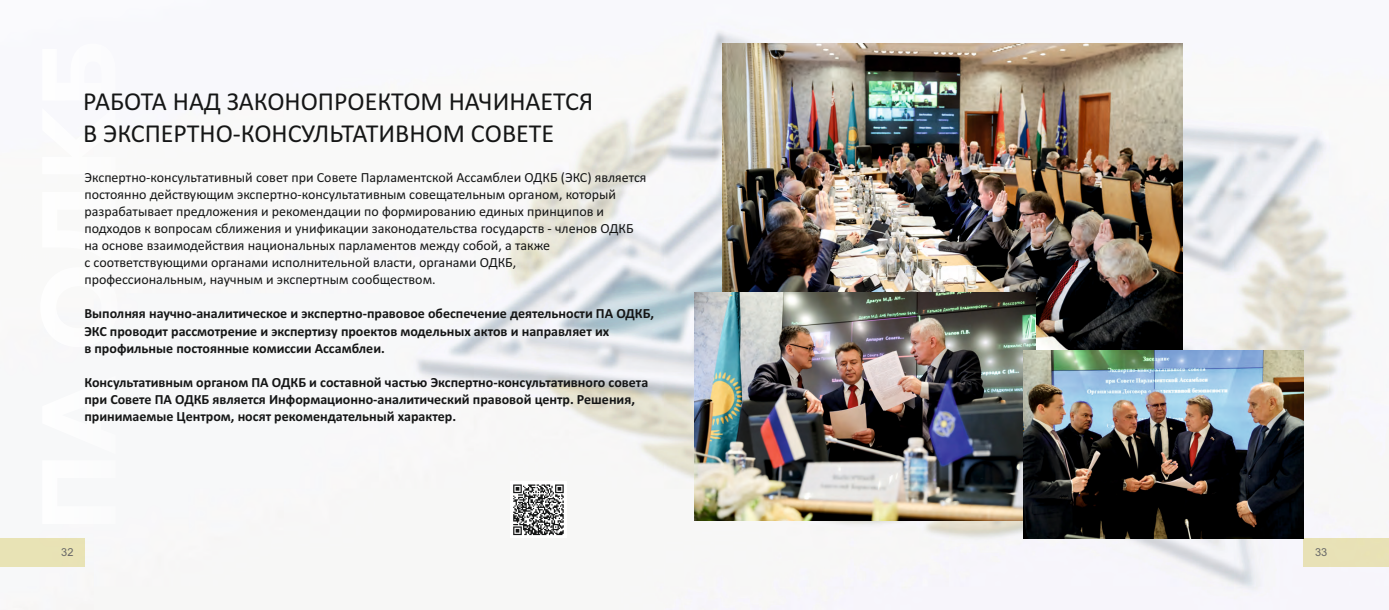
<style>
.page{position:relative;width:1389px;height:610px;background:#fff}
.page>*{position:absolute;margin:0;border:0;box-sizing:border-box;transform-origin:0 0}
.t1{font:26px/31.7px "Calibri";color:#151616}
.t2{font:14px/17.1px "Calibri";color:#151616}
.t3{font:700 14px/17.1px "Calibri";color:#151616}
.t4{font:11px "Arial";color:#676767}
</style>
<div class="page">
<img style="left:0;top:30px;width:1389px;height:579px">
<svg style="left:40px;top:44px;width:91px;height:480px"></svg>
<div style="left:510px;top:481px;width:57px;height:57px;background:#fff"></div>
<svg style="left:513px;top:484px;width:51px;height:51px"></svg>
<div style="left:1304px;top:538px;width:85px;height:28px;background:#e8e1b6"></div>
<div style="left:0;top:538px;width:85px;height:28px;background:#e8e3b5"></div>
<img style="left:723px;top:44px;width:460px;height:306px">
<img style="left:694px;top:292px;width:342px;height:228px">
<img style="left:1023px;top:350px;width:281px;height:188px">
<h1 class="t1" style="left:83px;top:88px;width:512px">РАБОТА НАД ЗАКОНОПРОЕКТОМ НАЧИНАЕТСЯ<br>В ЭКСПЕРТНО-КОНСУЛЬТАТИВНОМ СОВЕТЕ</h1>
<p class="t2" style="left:84px;top:169px;width:564px">Экспертно-консультативный совет при Совете Парламентской Ассамблеи ОДКБ (ЭКС) является постоянно действующим экспертно-консультативным совещательным органом, который разрабатывает предложения и рекомендации по формированию единых принципов и подходов к вопросам сближения и унификации законодательства государств - членов ОДКБ на основе взаимодействия национальных парламентов между собой, а также<br>с соответствующими органами исполнительной власти, органами ОДКБ,<br>профессиональным, научным и экспертным сообществом.</p>
<p class="t3" style="left:84px;top:306px;width:571px">Выполняя научно-аналитическое и экспертно-правовое обеспечение деятельности ПА ОДКБ,<br>ЭКС проводит рассмотрение и экспертизу проектов модельных актов и направляет их<br>в профильные постоянные комиссии Ассамблеи.</p>
<p class="t3" style="left:84px;top:374px;width:565px">Консультативным органом ПА ОДКБ и составной частью Экспертно-консультативного совета при Совете ПА ОДКБ является Информационно-аналитический правовой центр. Решения, принимаемые Центром, носят рекомендательный характер.</p>
<p class="t4" style="left:61px;top:548px;width:14px">32</p>
<p class="t4" style="left:1315px;top:548px;width:14px">33</p>
</div>
